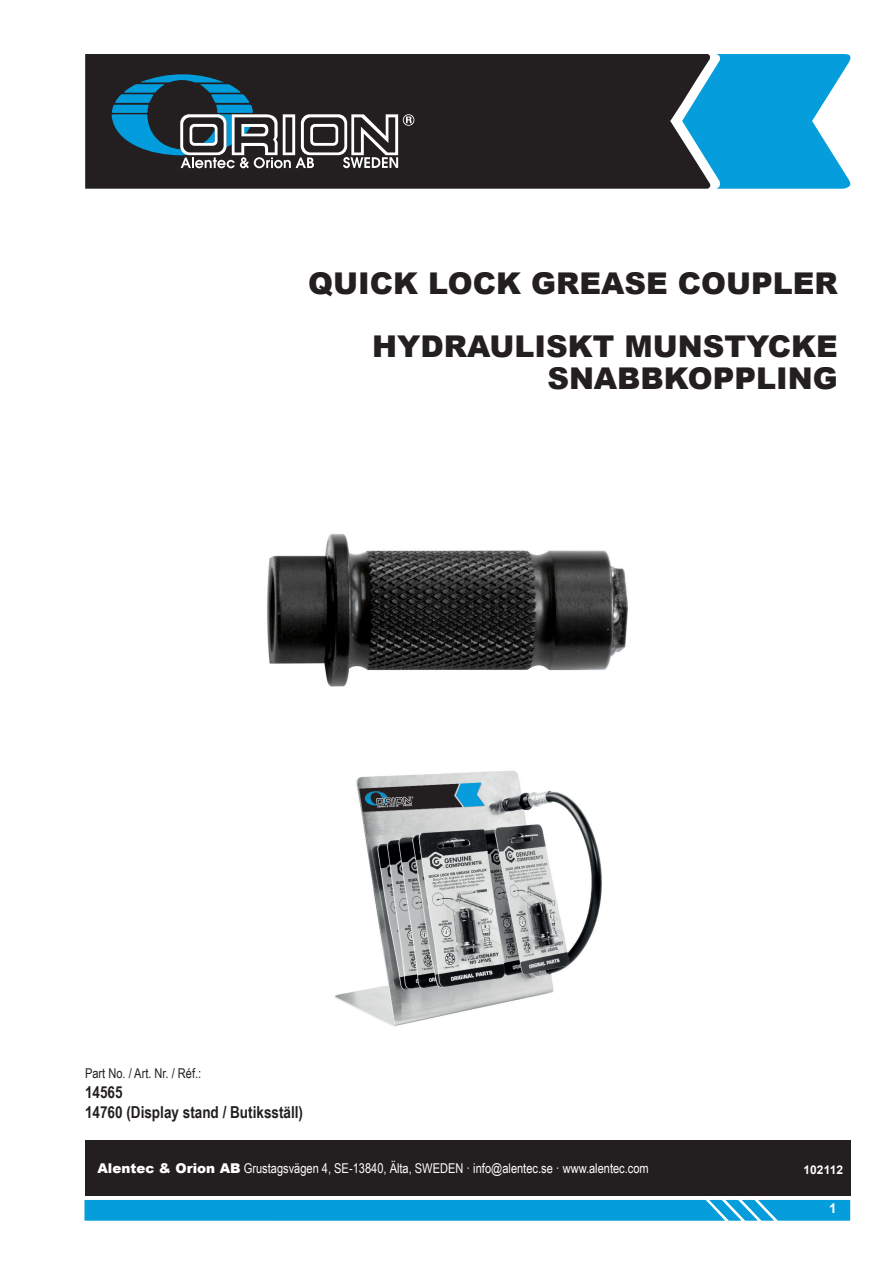
<style>
.page{position:relative;width:893px;height:1263px;background:#fff}
.page>*{position:absolute;margin:0;border:0;box-sizing:border-box;transform-origin:0 0}
.Portada_títulos_en_i{font:900 30px/31.5px "Arial";color:#231f20;text-align:right}
.t1{font:700 16.5px "Arial Narrow";color:#231f20}
.texto_corrido{font:13.5px "Arial Narrow";color:#fff}
.t2{font:13.5px "Arial Narrow";color:#231f20}
.texto_corrido-2{font:700 13.5px "Arial";color:#fff}
.t3{font:700 12px "Arial";color:#fff}
.s1{font-family:"Arial";font-weight:900}
</style>
<div class="page">
<div style="left:85px;top:1200px;width:765px;height:20px;background:#069ddc"></div>
<div style="left:85px;top:54px;width:597px;height:135px;background:#231f20"></div>
<svg style="left:682px;top:54px;width:168px;height:135px"></svg>
<div style="left:85px;top:1140px;width:765px;height:56px;background:#231f20"></div>
<svg style="left:112px;top:74px;width:302px;height:94px;background:#3c4d56"></svg>
<img style="left:267px;top:533px;width:361px;height:154px">
<img style="left:335px;top:770px;width:267px;height:257px">
<p class="Portada_títulos_en_i" style="left:308px;top:267px;width:531px">QUICK LOCK GREASE COUPLER</p>
<p class="Portada_títulos_en_i" style="left:372px;top:330px;width:467px">HYDRAULISKT MUNSTYCKE<br>SNABBKOPPLING</p>
<p class="t2" style="left:85px;top:1064px;width:118px">Part No. / Art. Nr. / Réf.:</p>
<p class="t1" style="left:85px;top:1080px;width:39px">14565</p>
<p class="t1" style="left:85px;top:1100px;width:220px">14760 (Display stand / Butiksställ)</p>
<p class="texto_corrido" style="left:97px;top:1159px;width:553px"><span class="s1">Alentec &amp; Orion AB</span> Grustagsvägen 4, SE-13840, Älta, SWEDEN · info@alentec.se · www.alentec.com</p>
<p class="t3" style="left:804px;top:1161px;width:41px">102112</p>
<p class="texto_corrido-2" style="left:829px;top:1199px;width:9px">1</p>
</div>
